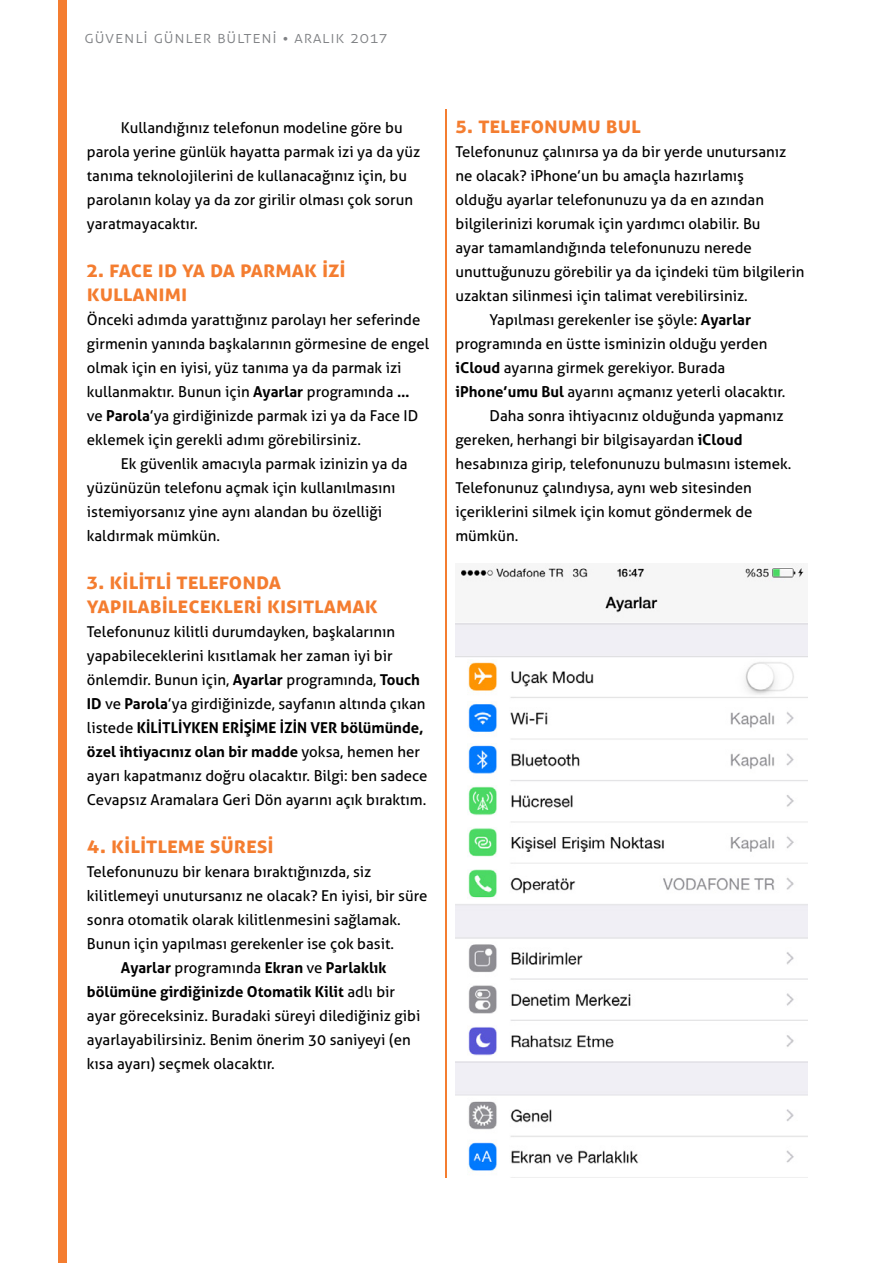
<style>
.page{position:relative;width:893px;height:1263px;background:#fff}
.page>*{position:absolute;margin:0;border:0;box-sizing:border-box;transform-origin:0 0}
.t1{font:700 22.5px/24px "Aller";letter-spacing:.025em;color:#f47d30}
.t2{font:300 16.5px "Aller";letter-spacing:.05em;color:#808285}
.t3{font:15px/24px "Aller";color:#000}
.t4{font:700 15px "Aller";color:#000}
.s1{font-weight:700}
.s2{font-weight:400}
</style>
<div class="page">
<hr style="left:445px;top:109px;width:1px;height:1069px;background:#f47d30">
<div style="left:59px;top:0;width:8px;height:1263px;background:#f47d30"></div>
<img style="left:455px;top:564px;width:353px;height:614px">
<p class="t2" style="left:85px;top:27px;width:304px">GÜVENLİ GÜNLER BÜLTENİ • aralık 2017</p>
<p class="t3" style="left:87px;top:116px;width:335px;text-indent:34px">Kullandığınız telefonun modeline göre bu parola yerine günlük hayatta parmak izi ya da yüz tanıma teknolojilerini de kullanacağınız için, bu parolanın kolay ya da zor girilir olması çok sorun yaratmayacaktır.</p>
<h1 class="t1" style="left:87px;top:257px;width:257px">2. Face ID ya da Parmak İzi<br>Kullanımı</h1>
<p class="t3" style="left:87px;top:308px;width:344px">Önceki adımda yarattığınız parolayı her seferinde girmenin yanında başkalarının görmesine de engel olmak için en iyisi, yüz tanıma ya da parmak izi kullanmaktır. Bunun için <span class="s1">Ayarlar</span> programında <span class="s1">… </span>ve <span class="s1">Parola</span>’ya girdiğinizde parmak izi ya da Face ID eklemek için gerekli adımı görebilirsiniz.</p>
<p class="t3" style="left:87px;top:452px;width:322px;text-indent:34px">Ek güvenlik amacıyla parmak izinizin ya da yüzünüzün telefonu açmak için kullanılmasını istemiyorsanız yine aynı alandan bu özelliği kaldırmak mümkün.</p>
<h1 class="t1" style="left:87px;top:569px;width:292px">3. Ki litli telefonda yapılabilecekleri kısıtlamak</h1>
<p class="t3" style="left:87px;top:620px;width:342px">Telefonunuz kilitli durumdayken, başkalarının yapabileceklerini kısıtlamak her zaman iyi bir önlemdir. Bunun için, <span class="s1">Ayarlar</span> programında, <span class="s1">Touch ID</span> ve <span class="s1">Parola</span>’ya girdiğinizde, sayfanın altında çıkan listede <span class="s1">KİLİTLİYKEN ERİŞİME İZİN VER bölümünde, özel ihtiyacınız olan bir madde</span> yoksa, hemen her ayarı kapatmanız doğru olacaktır. Bilgi: ben sadece Cevapsız Aramalara Geri Dön ayarını açık bıraktım.</p>
<h1 class="t1" style="left:87px;top:833px;width:185px">4. Ki litleme süresi</h1>
<p class="t3" style="left:87px;top:860px;width:286px">Telefonunuzu bir kenara bıraktığınızda, siz</p>
<p class="t3" style="left:87px;top:884px;width:342px">kilitlemeyi unutursanız ne olacak? En iyisi, bir süre</p>
<p class="t3" style="left:87px;top:908px;width:315px">sonra otomatik olarak kilitlenmesini sağlamak.</p>
<p class="t3" style="left:87px;top:932px;width:309px">Bunun için yapılması gerekenler ise çok basit.</p>
<p class="t4" style="left:121px;top:958px;width:267px">Ayarlar <span class="s2">programında</span> Ekran <span class="s2">ve</span> Parlaklık</p>
<p class="t4" style="left:87px;top:982px;width:310px">bölümüne girdiğinizde Otomatik Kilit <span class="s2">adlı bir</span></p>
<p class="t3" style="left:87px;top:1004px;width:335px">ayar göreceksiniz. Buradaki süreyi dilediğiniz gibi</p>
<p class="t3" style="left:87px;top:1028px;width:325px">ayarlayabilirsiniz. Benim önerim 30 saniyeyi (en</p>
<p class="t3" style="left:87px;top:1052px;width:189px">kısa ayarı) seçmek olacaktır.</p>
<h1 class="t1" style="left:455px;top:113px;width:187px">5. Telefonumu bul</h1>
<p class="t3" style="left:455px;top:140px;width:332px">Telefonunuz çalınırsa ya da bir yerde unutursanız</p>
<p class="t3" style="left:455px;top:164px;width:290px">ne olacak? iPhone’un bu amaçla hazırlamış</p>
<p class="t3" style="left:455px;top:188px;width:310px">olduğu ayarlar telefonunuzu ya da en azından</p>
<p class="t3" style="left:455px;top:212px;width:307px">bilgilerinizi korumak için yardımcı olabilir. Bu</p>
<p class="t3" style="left:455px;top:236px;width:298px">ayar tamamlandığında telefonunuzu nerede</p>
<p class="t3" style="left:455px;top:260px;width:350px">unuttuğunuzu görebilir ya da içindeki tüm bilgilerin</p>
<p class="t3" style="left:455px;top:284px;width:294px">uzaktan silinmesi için talimat verebilirsiniz.</p>
<p class="t3" style="left:489px;top:308px;width:263px">Yapılması gerekenler ise şöyle: <span class="s1">Ayarlar</span></p>
<p class="t3" style="left:455px;top:332px;width:313px">programında en üstte isminizin olduğu yerden</p>
<p class="t3" style="left:455px;top:356px;width:271px"><span class="s1">iCloud</span> ayarına girmek gerekiyor. Burada</p>
<p class="t3" style="left:455px;top:380px;width:332px"><span class="s1">iPhone’umu Bul</span> ayarını açmanız yeterli olacaktır.</p>
<p class="t3" style="left:489px;top:404px;width:296px">Daha sonra ihtiyacınız olduğunda yapmanız</p>
<p class="t3" style="left:455px;top:428px;width:288px">gereken, herhangi bir bilgisayardan <span class="s1">iCloud</span></p>
<p class="t3" style="left:455px;top:452px;width:337px">hesabınıza girip, telefonunuzu bulmasını istemek.</p>
<p class="t3" style="left:455px;top:476px;width:298px">Telefonunuz çalındıysa, aynı web sitesinden</p>
<p class="t3" style="left:455px;top:500px;width:299px">içeriklerini silmek için komut göndermek de</p>
<p class="t3" style="left:455px;top:524px;width:64px">mümkün.</p>
</div>
